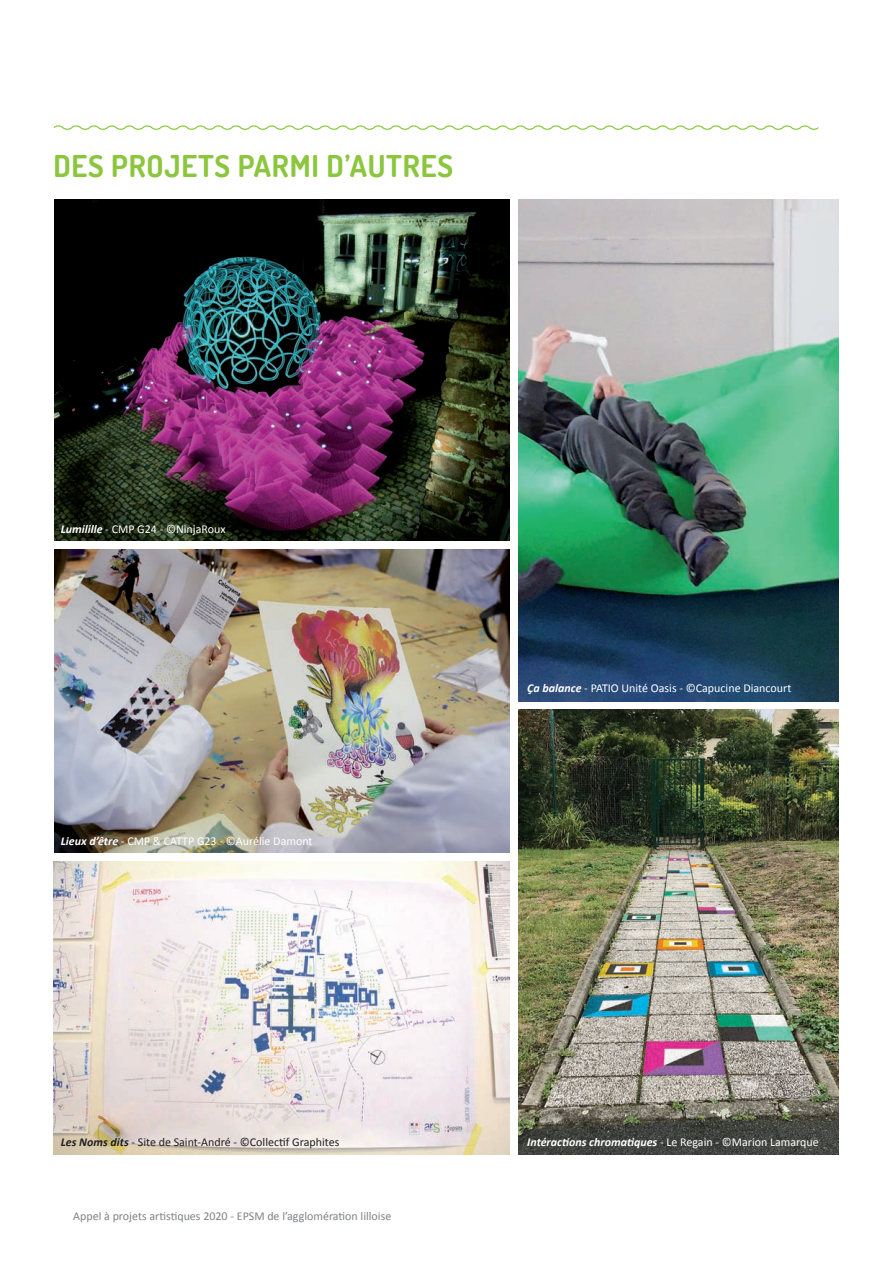
<style>
.page{position:relative;width:893px;height:1263px;background:#fff}
.page>*{position:absolute;margin:0;border:0;box-sizing:border-box;transform-origin:0 0}
.t1{font:700 30px "Dosis";letter-spacing:.025em;color:#8bc63e}
.t2{font:12px "Calibri";color:#fff}
.t3{font:12px "Calibri";color:#808285}
.t4{font:12px "Calibri";color:#231f20}
.s1{font-weight:700;font-style:italic}
</style>
<div class="page">
<svg style="left:53px;top:125px;width:766px;height:5px"></svg>
<img style="left:54px;top:549px;width:456px;height:303px">
<img style="left:519px;top:199px;width:320px;height:502px">
<img style="left:54px;top:199px;width:456px;height:342px">
<img style="left:519px;top:709px;width:320px;height:446px">
<img style="left:53px;top:862px;width:457px;height:293px">
<h1 class="t1" style="left:53px;top:147px;width:401px">DES PROJETS PARMI D’AUTRES</h1>
<p class="t2" style="left:61px;top:521px;width:166px"><span class="s1">Lumilille</span> - CMP G24 - ©NinjaRoux</p>
<p class="t2" style="left:61px;top:833px;width:253px"><span class="s1">Lieux d’être</span> - CMP &amp; CATTP G23 - ©Aurélie Damont</p>
<p class="t4" style="left:61px;top:1134px;width:280px"><span class="s1">Les Noms dits</span> - Site de Saint-André - ©Collectif Graphites</p>
<p class="t3" style="left:73px;top:1209px;width:320px">Appel à projets artistiques 2020 - EPSM de l’agglomération lilloise</p>
<p class="t2" style="left:527px;top:681px;width:266px"><span class="s1">Ça balance</span> - PATIO Unité Oasis - ©Capucine Diancourt</p>
<p class="t2" style="left:527px;top:1134px;width:293px"><span class="s1">Intéractions chromatiques</span> - Le Regain - ©Marion Lamarque</p>
</div>
